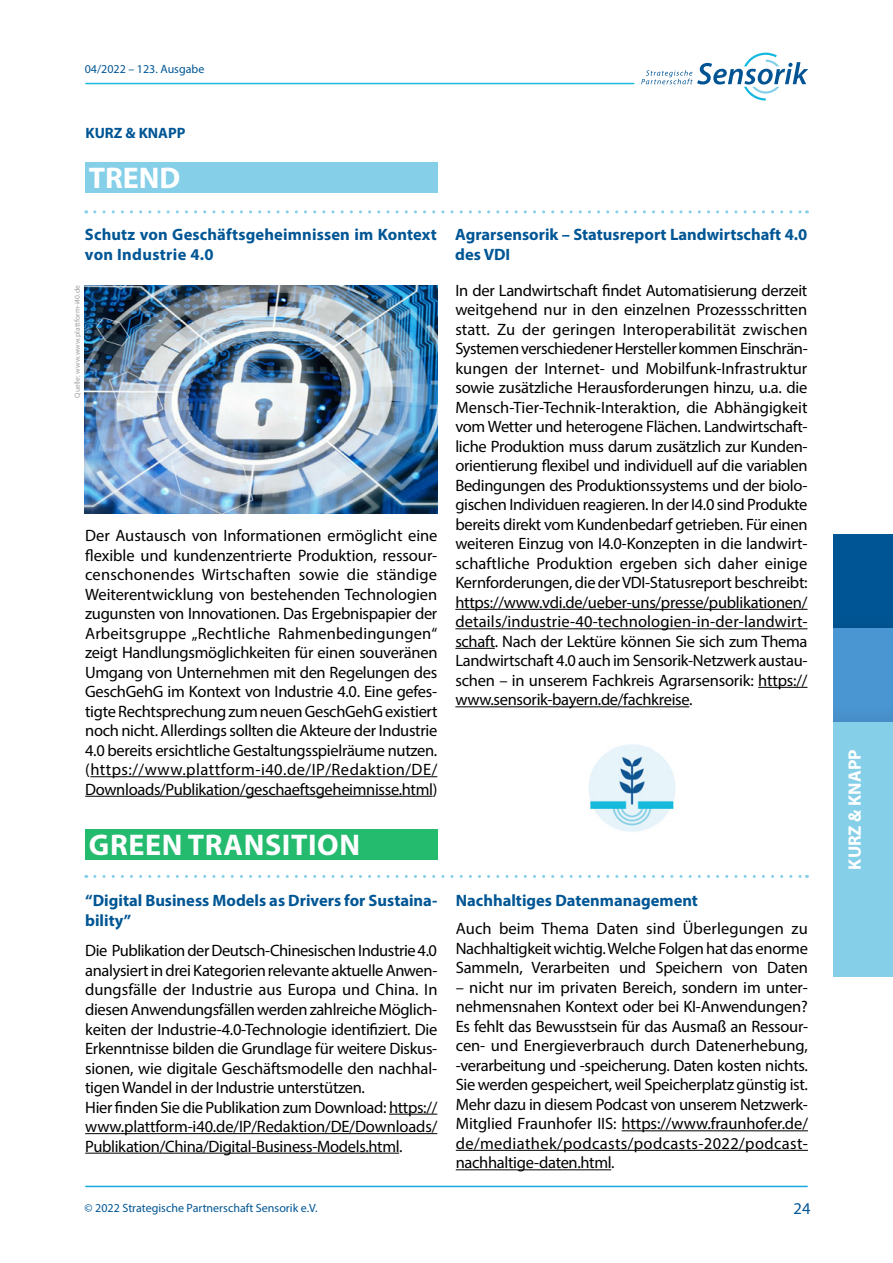
<style>
.page{position:relative;width:893px;height:1263px;background:#fff}
.page>*{position:absolute;margin:0;border:0;box-sizing:border-box;transform-origin:0 0}
.t1{font:700 30px "Myriad Pro";letter-spacing:.02em;color:#fff}
.t2{font:700 18px "Myriad Pro";color:#fff}
.t3{font:16.5px/19.5px "Myriad Pro";letter-spacing:-.02em;color:#000;text-align:justify}
.t4{font:700 16.5px/19.8px "Myriad Pro";color:#005695}
.t5{font:16.5px "Myriad Pro";color:#005595}
.t6{font:700 15px "Myriad Pro";color:#005695}
.t7{font:12px "Myriad Pro";color:#005595}
.t8{font:7.5px "Myriad Pro";letter-spacing:.01em;color:#9d9d9c}
</style>
<div class="page">
<hr style="left:86px;top:1186px;width:721px;height:1px;background:#16a8de">
<hr style="left:86px;top:83px;width:548px;height:1px;background:#1dbadf">
<svg style="left:641px;top:53px;width:167px;height:48px"></svg>
<div style="left:833px;top:721px;width:60px;height:255px;background:#85cfe8"></div>
<div style="left:833px;top:534px;width:60px;height:94px;background:#005695"></div>
<div style="left:833px;top:628px;width:60px;height:93px;background:#4a96d2"></div>
<hr style="left:455px;top:609px;width:352px;height:1px;background:#000">
<hr style="left:455px;top:628px;width:352px;height:1px;background:#000">
<hr style="left:455px;top:648px;width:40px;height:1px;background:#000">
<hr style="left:758px;top:687px;width:49px;height:1px;background:#000">
<hr style="left:455px;top:706px;width:234px;height:1px;background:#000">
<svg style="left:95px;top:210px;width:712px;height:3px"></svg>
<div style="left:85px;top:162px;width:352px;height:31px;background:#85cfe8"></div>
<svg style="left:95px;top:875px;width:712px;height:3px"></svg>
<div style="left:85px;top:830px;width:352px;height:30px;background:#24bb6e"></div>
<hr style="left:389px;top:1114px;width:48px;height:1px;background:#000">
<hr style="left:85px;top:1133px;width:352px;height:1px;background:#000">
<hr style="left:85px;top:1153px;width:314px;height:1px;background:#000">
<hr style="left:622px;top:1130px;width:186px;height:1px;background:#000">
<hr style="left:456px;top:1150px;width:352px;height:1px;background:#000">
<hr style="left:456px;top:1169px;width:155px;height:1px;background:#000">
<hr style="left:90px;top:776px;width:347px;height:1px;background:#000">
<hr style="left:85px;top:796px;width:348px;height:1px;background:#000">
<img style="left:85px;top:285px;width:352px;height:228px">
<img style="left:588px;top:744px;width:88px;height:88px">
<p class="t7" style="left:85px;top:62px;width:121px">04/2022 – 123. Ausgabe</p>
<p class="t6" style="left:85px;top:123px;width:102px">KURZ &amp; KNAPP</p>
<h1 class="t1" style="left:89px;top:158px;width:93px">TREND</h1>
<p class="t4" style="left:85px;top:224px;width:354px">Schutz von Geschäftsgeheimnissen im Kontext von Industrie 4.0</p>
<p class="t4" style="left:455px;top:225px;width:354px">Agrarsensorik – Statusreport Landwirtschaft 4.0 des VDI</p>
<p class="t8" style="left:73px;top:398px;width:114px;rotate:-90deg">Quelle: www.www.plattform-i40.de</p>
<p class="t3" style="left:85px;top:525px;width:354px">Der Austausch von Informationen ermöglicht eine flexible und kundenzentrierte Produktion, ressour&shy;censchonendes Wirtschaften sowie die ständige Weiterentwicklung von bestehenden Technologien zugunsten von Innovationen. Das Ergebnispapier der Arbeitsgruppe „Rechtliche Rahmenbedingungen“ zeigt Handlungsmöglichkeiten für einen souveränen Umgang von Unternehmen mit den Regelungen des GeschGehG im Kontext von Industrie 4.0. Eine gefes&shy;tigte Rechtsprechung zum neuen GeschGehG existiert noch nicht. Allerdings sollten die Akteure der Industrie 4.0 bereits ersichtliche Gestaltungsspielräume nutzen. (https://www.plattform-i40.de/IP/Redaktion/DE/ Downloads/Publikation/geschaeftsgeheimnisse.html)</p>
<p class="t3" style="left:455px;top:280px;width:354px">In der Landwirtschaft findet Automatisierung derzeit weitgehend nur in den einzelnen Prozessschritten statt. Zu der geringen Interoperabilität zwischen Systemen verschiedener Hersteller kommen Einschrän&shy;kungen der Internet- und Mobilfunk-Infrastruktur sowie zusätzliche Herausforderungen hinzu, u.a. die Mensch-Tier-Technik-Interaktion, die Abhängigkeit vom Wetter und heterogene Flächen. Landwirtschaft&shy;liche Produktion muss darum zusätzlich zur Kunden&shy;orientierung flexibel und individuell auf die variablen Bedingungen des Produktionssystems und der biolo&shy;gischen Individuen reagieren. In der I4.0 sind Produkte bereits direkt vom Kundenbedarf getrieben. Für einen weiteren Einzug von I4.0-Konzepten in die landwirt&shy;schaftliche Produktion ergeben sich daher einige Kernforderungen, die der VDI-Statusreport beschreibt: https://www.vdi.de/ueber-uns/presse/publikationen/ details/industrie-40-technologien-in-der-landwirt&shy;schaft. Nach der Lektüre können Sie sich zum Thema Landwirtschaft 4.0 auch im Sensorik-Netzwerk austau&shy;schen – in unserem Fachkreis Agrarsensorik: https:// www.sensorik-bayern.de/fachkreise.</p>
<h1 class="t1" style="left:89px;top:825px;width:273px">GREEN TRANSITION</h1>
<p class="t4" style="left:85px;top:890px;width:354px">“Digital Business Models as Drivers for Sustaina&shy;bility”</p>
<p class="t4" style="left:456px;top:890px;width:244px">Nachhaltiges Datenmanagement</p>
<p class="t3" style="left:85px;top:941px;width:354px;text-align:left">Die Publikation der Deutsch-Chinesischen Industrie 4.0 analysiert in drei Kategorien relevante aktuelle Anwen&shy;dungsfälle der Industrie aus Europa und China. In diesen Anwendungsfällen werden zahlreiche Möglich&shy;keiten der Industrie-4.0-Technologie identifiziert. Die Erkenntnisse bilden die Grundlage für weitere Diskus&shy;sionen, wie digitale Geschäftsmodelle den nachhal&shy;tigen Wandel in der Industrie unterstützen.<br>Hier finden Sie die Publikation zum Download: https:// www.plattform-i40.de/IP/Redaktion/DE/Downloads/ Publikation/China/Digital-Business-Models.html.</p>
<p class="t3" style="left:456px;top:918px;width:354px">Auch beim Thema Daten sind Überlegungen zu Nachhaltigkeit wichtig. Welche Folgen hat das enorme Sammeln, Verarbeiten und Speichern von Daten</p>
<p class="t3" style="left:456px;top:977px;width:354px">– nicht nur im privaten Bereich, sondern im unter&shy;nehmensnahen Kontext oder bei KI-Anwendungen?<br>Es fehlt das Bewusstsein für das Ausmaß an Ressour&shy;cen- und Energieverbrauch durch Datenerhebung, -verarbeitung und -speicherung. Daten kosten nichts.<br>Sie werden gespeichert, weil Speicherplatz günstig ist.<br>Mehr dazu in diesem Podcast von unserem Netzwerk-Mitglied Fraunhofer IIS: https://www.fraunhofer.de/ de/mediathek/podcasts/podcasts-2022/podcast&shy;nachhaltige-daten.html.</p>
<p class="t7" style="left:85px;top:1201px;width:235px">© 2022 Strategische Partnerschaft Sensorik e.V.</p>
<p class="t5" style="left:793px;top:1198px;width:18px">24</p>
<p class="t2" style="left:843px;top:869px;width:122px;rotate:-90deg">KURZ &amp; KNAPP</p>
</div>
